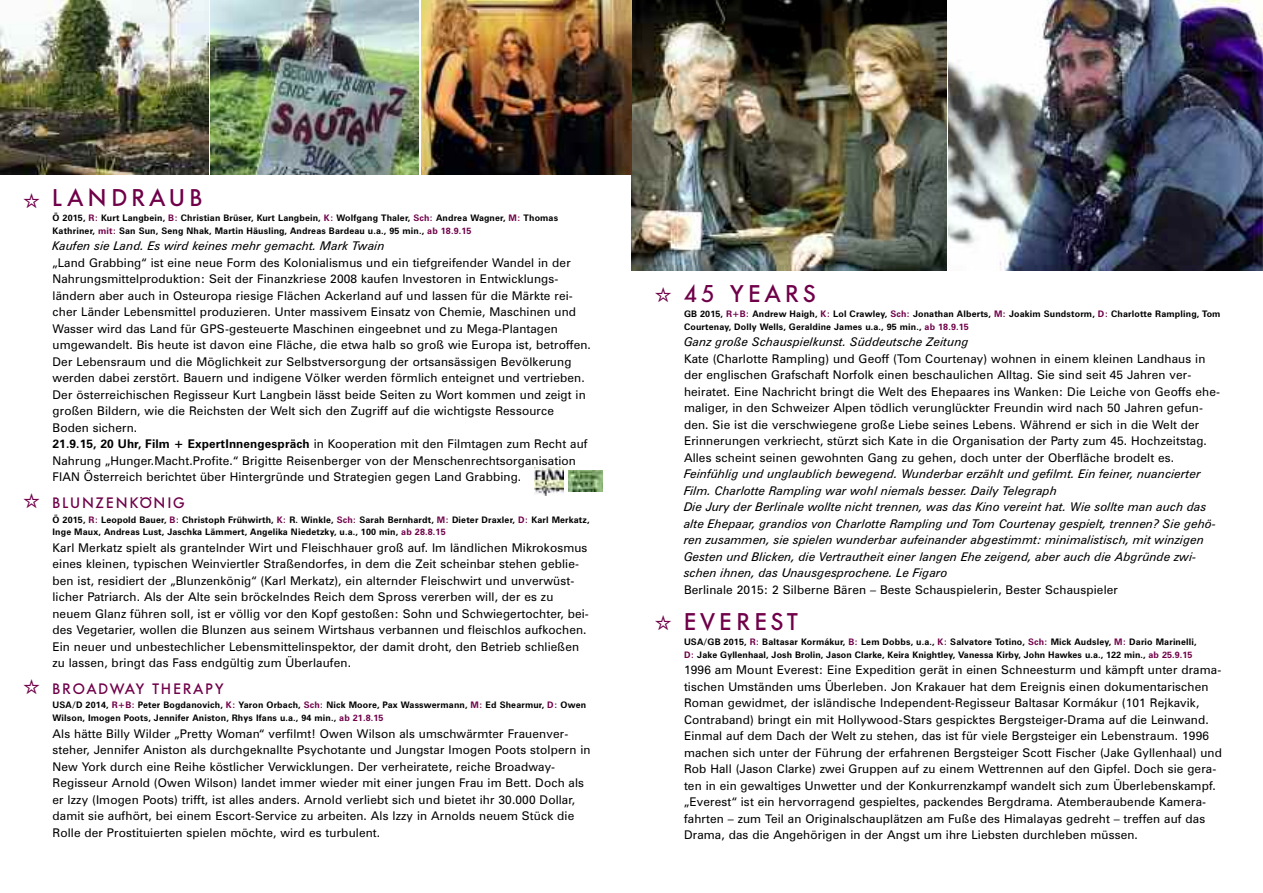
<style>
.page{position:relative;width:1263px;height:893px;background:#fff}
.page>*{position:absolute;margin:0;border:0;box-sizing:border-box;transform-origin:0 0}
.t1{font:500 24px "Futura BQ";letter-spacing:.17em;color:#6f0049}
.t2{font:500 15px "Futura BQ";letter-spacing:.115em;color:#6f0049}
.t3{font:500 15px "Futura BQ";letter-spacing:.135em;color:#6f0049}
.t4{font:12px/16.5px "Zurich BT";letter-spacing:.01em;color:#000}
.t5{font:italic 12px/16.5px "Zurich BT";color:#000}
.t6{font:700 9px/12.8px "Zurich BT";letter-spacing:.015em;color:#000}
.s1{color:#6f0049}
.s2{font-weight:700}
</style>
<div class="page">
<img style="left:948px;top:0;width:315px;height:270px">
<img style="left:631px;top:0;width:315px;height:270px">
<img style="left:0;top:0;width:208px;height:174px">
<img style="left:210px;top:0;width:209px;height:174px">
<img style="left:421px;top:0;width:210px;height:174px">
<img style="left:535px;top:468px;width:29px;height:28px">
<img style="left:568px;top:470px;width:34px;height:21px">
<h1 class="t1" style="left:53px;top:184px;width:152px">LANDRAUB</h1>
<p class="t6" style="left:53px;top:212px;width:507px">Ö 2015, <span class="s1">R:</span> Kurt Langbein, <span class="s1">B:</span> Christian Brüser, Kurt Langbein, <span class="s1">K:</span> Wolfgang Thaler, <span class="s1">Sch:</span> Andrea Wagner, <span class="s1">M:</span> Thomas<br>Kathriner, <span class="s1">mit:</span> San Sun, Seng Nhak, Martin Häusling, Andreas Bardeau u.a., 95 min., <span class="s1">ab 18.9.15</span></p>
<p class="t5" style="left:53px;top:239px;width:334px">Kaufen sie Land. Es wird keines mehr gemacht. Mark Twain</p>
<p class="t4" style="left:53px;top:255px;width:540px">„Land Grabbing“ ist eine neue Form des Kolonialismus und ein tiefgreifender Wandel in der Nahrungsmittelproduktion: Seit der Finanzkriese 2008 kaufen Investoren in Entwicklungs&shy;ländern aber auch in Osteuropa riesige Flächen Ackerland auf und lassen für die Märkte rei&shy;cher Länder Lebensmittel produzieren. Unter massivem Einsatz von Chemie, Maschinen und Wasser wird das Land für GPS-gesteuerte Maschinen eingeebnet und zu Mega-Plantagen umgewandelt. Bis heute ist davon eine Fläche, die etwa halb so groß wie Europa ist, betroffen.<br>Der Lebensraum und die Möglichkeit zur Selbstversorgung der ortsansässigen Bevölkerung werden dabei zerstört. Bauern und indigene Völker werden förmlich enteignet und vertrieben.<br>Der österreichischen Regisseur Kurt Langbein lässt beide Seiten zu Wort kommen und zeigt in großen Bildern, wie die Reichsten der Welt sich den Zugriff auf die wichtigste Ressource Boden sichern.<br><span class="s2">21.9.15, 20 Uhr, Film + ExpertInnengespräch</span> in Kooperation mit den Filmtagen zum Recht auf Nahrung „Hunger.Macht.Profite.“ Brigitte Reisenberger von der Menschenrechtsorganisation FIAN Österreich berichtet über Hintergründe und Strategien gegen Land Grabbing.</p>
<p class="t3" style="left:53px;top:494px;width:134px">BLUNZENKÖNIG</p>
<p class="t6" style="left:53px;top:514px;width:538px">Ö 2015, <span class="s1">R:</span> Leopold Bauer, <span class="s1">B:</span> Christoph Frühwirth, <span class="s1">K:</span> R. Winkle, <span class="s1">Sch:</span> Sarah Bernhardt, <span class="s1">M:</span> Dieter Draxler, <span class="s1">D:</span> Karl Merkatz,<br>Inge Maux, Andreas Lust, Jaschka Lämmert, Angelika Niedetzky, u.a., 100 min, <span class="s1">ab 28.8.15</span></p>
<p class="t4" style="left:52px;top:540px;width:538px">Karl Merkatz spielt als grantelnder Wirt und Fleischhauer groß auf. Im ländlichen Mikrokosmus eines kleinen, typischen Weinviertler Straßendorfes, in dem die Zeit scheinbar stehen geblie&shy;ben ist, residiert der „Blunzenkönig“ (Karl Merkatz), ein alternder Fleischwirt und unverwüst&shy;licher Patriarch. Als der Alte sein bröckelndes Reich dem Spross vererben will, der es zu neuem Glanz führen soll, ist er völlig vor den Kopf gestoßen: Sohn und Schwiegertochter, bei&shy;des Vegetarier, wollen die Blunzen aus seinem Wirtshaus verbannen und fleischlos aufkochen.<br>Ein neuer und unbestechlicher Lebensmittelinspektor, der damit droht, den Betrieb schließen zu lassen, bringt das Fass endgültig zum Überlaufen.</p>
<p class="t2" style="left:53px;top:680px;width:173px">BROADWAY THERAPY</p>
<p class="t6" style="left:53px;top:700px;width:535px">USA/D 2014, <span class="s1">R+B:</span> Peter Bogdanovich, <span class="s1">K:</span> Yaron Orbach, <span class="s1">Sch:</span> Nick Moore, Pax Wasswermann, <span class="s1">M:</span> Ed Shearmur, <span class="s1">D:</span> Owen<br>Wilson, Imogen Poots, Jennifer Aniston, Rhys Ifans u.a., 94 min., <span class="s1">ab 21.8.15</span></p>
<p class="t4" style="left:52px;top:726px;width:540px">Als hätte Billy Wilder „Pretty Woman“ verfilmt! Owen Wilson als umschwärmter Frauenver&shy;steher, Jennifer Aniston als durchgeknallte Psychotante und Jungstar Imogen Poots stolpern in New York durch eine Reihe köstlicher Verwicklungen. Der verheiratete, reiche Broadway-Regisseur Arnold (Owen Wilson) landet immer wieder mit einer jungen Frau im Bett. Doch als er Izzy (Imogen Poots) trifft, ist alles anders. Arnold verliebt sich und bietet ihr 30.000 Dollar, damit sie aufhört, bei einem Escort-Service zu arbeiten. Als Izzy in Arnolds neuem Stück die Rolle der Prostituierten spielen möchte, wird es turbulent.</p>
<h1 class="t1" style="left:684px;top:280px;width:134px">45 YEARS</h1>
<p class="t6" style="left:684px;top:308px;width:538px">GB 2015, <span class="s1">R+B:</span> Andrew Haigh, <span class="s1">K:</span> Lol Crawley, <span class="s1">Sch:</span> Jonathan Alberts, <span class="s1">M:</span> Joakim Sundstorm, <span class="s1">D:</span> Charlotte Rampling, Tom<br>Courtenay, Dolly Wells, Geraldine James u.a., 95 min., <span class="s1">ab 18.9.15</span></p>
<p class="t5" style="left:684px;top:335px;width:286px">Ganz große Schauspielkunst. Süddeutsche Zeitung</p>
<p class="t4" style="left:684px;top:351px;width:538px">Kate (Charlotte Rampling) und Geoff (Tom Courtenay) wohnen in einem kleinen Landhaus in der englischen Grafschaft Norfolk einen beschaulichen Alltag. Sie sind seit 45 Jahren ver&shy;heiratet. Eine Nachricht bringt die Welt des Ehepaares ins Wanken: Die Leiche von Geoffs ehe&shy;maliger, in den Schweizer Alpen tödlich verunglückter Freundin wird nach 50 Jahren gefun&shy;den. Sie ist die verschwiegene große Liebe seines Lebens. Während er sich in die Welt der Erinnerungen verkriecht, stürzt sich Kate in die Organisation der Party zum 45. Hochzeitstag.<br>Alles scheint seinen gewohnten Gang zu gehen, doch unter der Oberfläche brodelt es.</p>
<p class="t5" style="left:684px;top:467px;width:534px">Feinfühlig und unglaublich bewegend. Wunderbar erzählt und gefilmt. Ein feiner, nuancierter Film. Charlotte Rampling war wohl niemals besser. Daily Telegraph<br>Die Jury der Berlinale wollte nicht trennen, was das Kino vereint hat. Wie sollte man auch das alte Ehepaar, grandios von Charlotte Rampling und Tom Courtenay gespielt, trennen? Sie gehö&shy;ren zusammen, sie spielen wunderbar aufeinander abgestimmt: minimalistisch, mit winzigen Gesten und Blicken, die Vertrautheit einer langen Ehe zeigend, aber auch die Abgründe zwi&shy;schen ihnen, das Unausgesprochene. Le Figaro</p>
<p class="t4" style="left:684px;top:582px;width:435px">Berlinale 2015: 2 Silberne Bären – Beste Schauspielerin, Bester Schauspieler</p>
<h1 class="t1" style="left:684px;top:608px;width:116px">EVEREST</h1>
<p class="t6" style="left:684px;top:636px;width:514px">USA/GB 2015, <span class="s1">R:</span> Baltasar Kormákur, <span class="s1">B:</span> Lem Dobbs, u.a., <span class="s1">K:</span> Salvatore Totino, <span class="s1">Sch:</span> Mick Audsley, <span class="s1">M:</span> Dario Marinelli,<br><span class="s1">D:</span> Jake Gyllenhaal, Josh Brolin, Jason Clarke, Keira Knightley, Vanessa Kirby, John Hawkes u.a., 122 min., <span class="s1">ab 25.9.15</span></p>
<p class="t4" style="left:684px;top:663px;width:539px">1996 am Mount Everest: Eine Expedition gerät in einen Schneesturm und kämpft unter drama&shy;tischen Umständen ums Überleben. Jon Krakauer hat dem Ereignis einen dokumentarischen Roman gewidmet, der isländische Independent-Regisseur Baltasar Kormákur (101 Rejkavik, Contraband) bringt ein mit Hollywood-Stars gespicktes Bergsteiger-Drama auf die Leinwand.<br>Einmal auf dem Dach der Welt zu stehen, das ist für viele Bergsteiger ein Lebenstraum. 1996 machen sich unter der Führung der erfahrenen Bergsteiger Scott Fischer (Jake Gyllenhaal) und Rob Hall (Jason Clarke) zwei Gruppen auf zu einem Wettrennen auf den Gipfel. Doch sie gera&shy;ten in ein gewaltiges Unwetter und der Konkurrenzkampf wandelt sich zum Überlebenskampf. „Everest“ ist ein hervorragend gespieltes, packendes Bergdrama. Atemberaubende Kamera&shy;fahrten – zum Teil an Originalschauplätzen am Fuße des Himalayas gedreht – treffen auf das Drama, das die Angehörigen in der Angst um ihre Liebsten durchleben müssen.</p>
</div>
